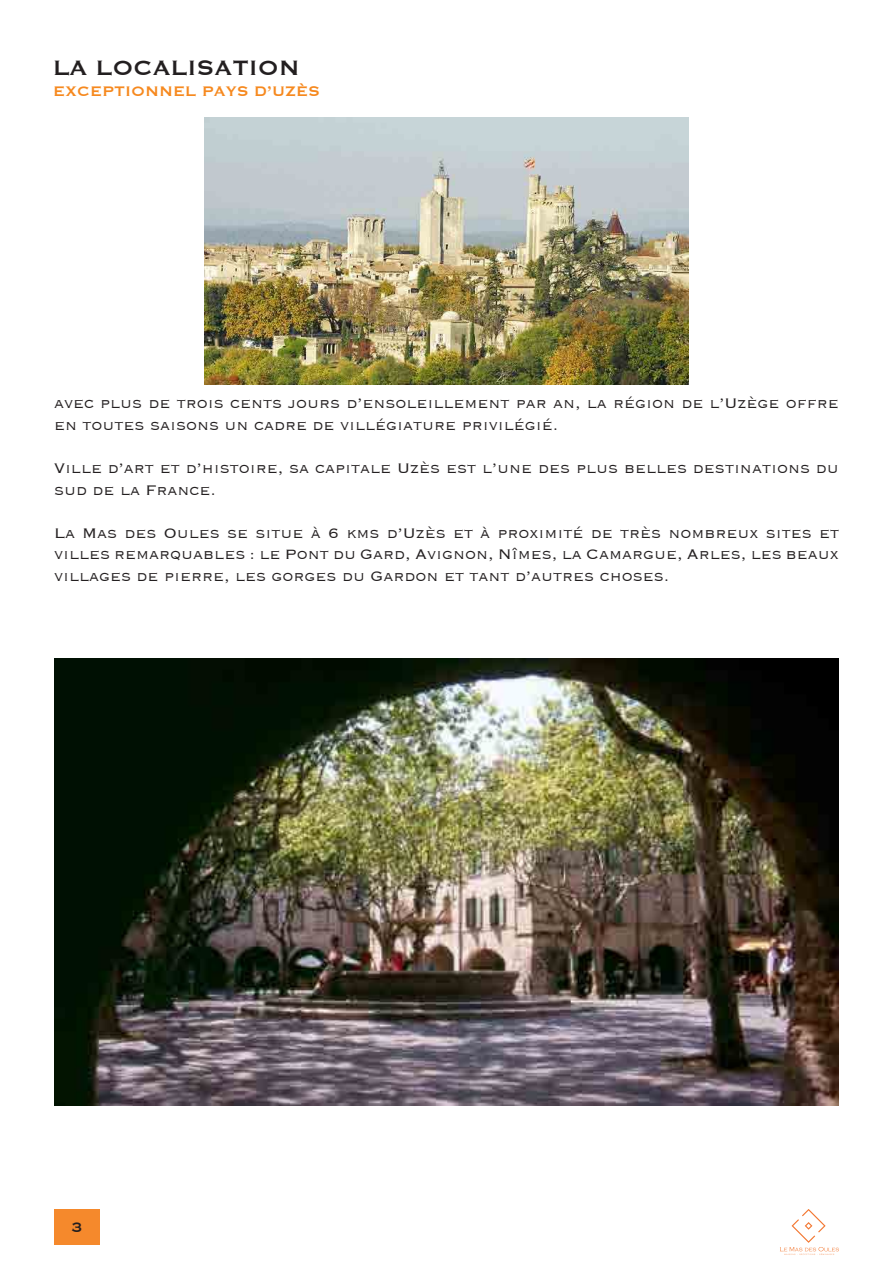
<style>
.page{position:relative;width:893px;height:1263px;background:#fff}
.page>*{position:absolute;margin:0;border:0;box-sizing:border-box;transform-origin:0 0}
.t1{font:27px "Copperplate";color:#231f20}
.t2{font:300 18px/21.6px "Copperplate";color:#231f20}
.t3{font:18px "Copperplate";color:#f6891f}
.t4{font:18px "Copperplate";color:#231f20}
</style>
<div class="page">
<svg style="left:780px;top:1209px;width:59px;height:46px"></svg>
<img style="left:54px;top:658px;width:785px;height:448px">
<img style="left:204px;top:117px;width:485px;height:267px">
<div style="left:54px;top:1209px;width:46px;height:36px;background:#f5892c"></div>
<p class="t1" style="left:53px;top:50px;width:248px">LA LOCALISATION</p>
<p class="t3" style="left:53px;top:80px;width:269px">EXCEPTIONNEL PAYS D’UZÈS</p>
<p class="t2" style="left:54px;top:391px;width:786px">avec plus de trois cents jours d’ensoleillement par an, la région de l’Uzège offre en toutes saisons un cadre de villégiature privilégié.</p>
<p class="t2" style="left:54px;top:456px;width:786px">Ville d’art et d’histoire, sa capitale Uzès est l’une des plus belles destinations du sud de la France.</p>
<p class="t2" style="left:54px;top:521px;width:786px;text-align:justify">La Mas des Oules se situe à 6 kms d’Uzès et à proximité de très nombreux sites et villes remarquables : le Pont du Gard, Avignon, Nîmes, la Camargue, Arles, les beaux villages de pierre, les gorges du Gardon et tant d’autres choses.</p>
<p class="t4" style="left:71px;top:1215px;width:12px">3</p>
</div>
